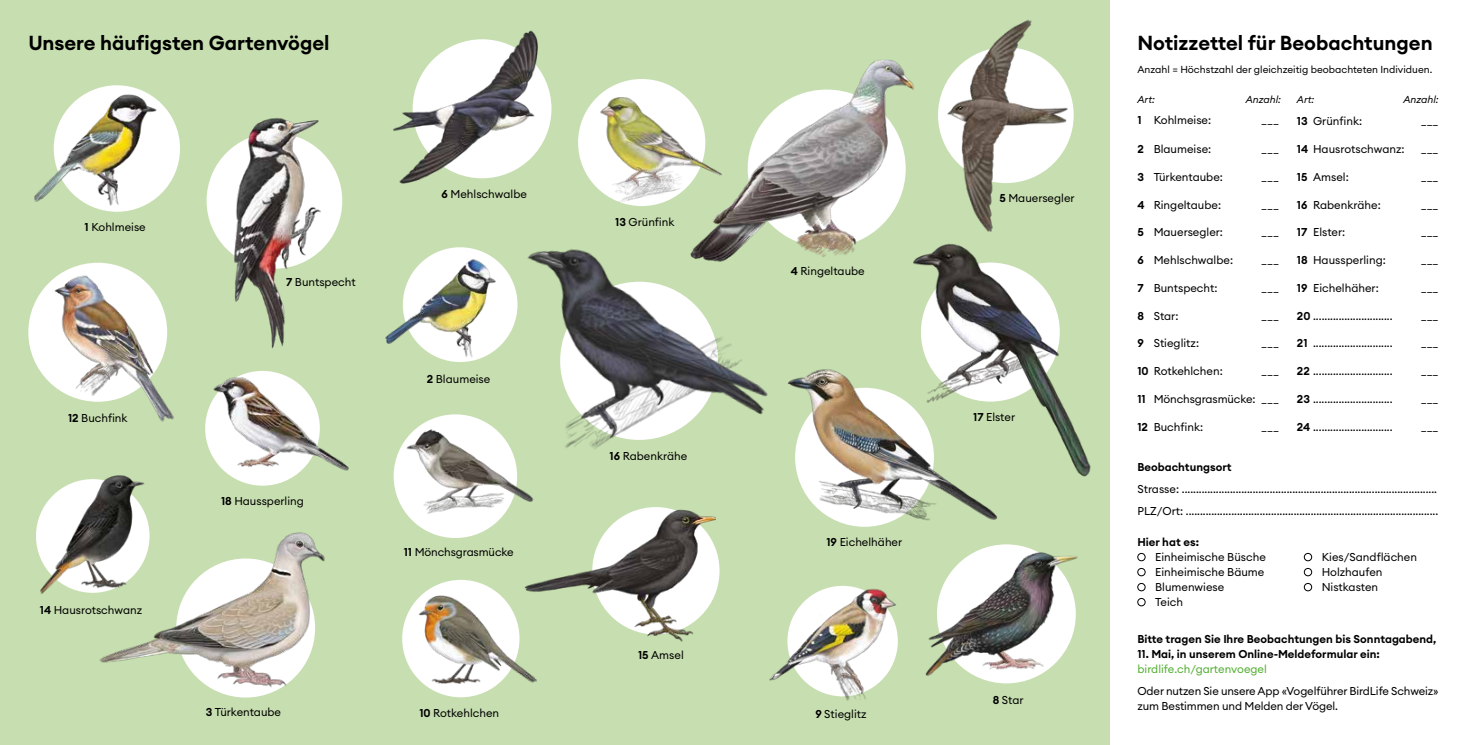
<style>
.page{position:relative;width:1467px;height:745px;background:#fff}
.page>*{position:absolute;margin:0;border:0;box-sizing:border-box;transform-origin:0 0}
.t1{font:600 20px "Euclid Circular A";color:#000}
.t2{font:11.25px/22.1px "Euclid Circular A";color:#000}
.t3{font:600 11.25px "Euclid Circular A";color:#000}
.t4{font:11.25px "Euclid Circular A";color:#52ae32}
.t5{font:10px "Euclid Circular A";color:#000}
.t6{font:italic 10px "Euclid Circular A";color:#000}
.s1{font-weight:600}
</style>
<div class="page">
<div style="left:0;top:0;width:1109px;height:744px;background:#c7dfb0"></div>
<div style="left:28px;top:262px;width:139px;height:139px;background:#fff;border-radius:50%"></div>
<div style="left:205px;top:370px;width:115px;height:115px;background:#fff;border-radius:50%"></div>
<div style="left:402px;top:579px;width:117px;height:117px;background:#fff;border-radius:50%"></div>
<img style="left:921px;top:243px;width:170px;height:234px">
<img style="left:925px;top:544px;width:153px;height:135px">
<img style="left:99px;top:532px;width:226px;height:166px">
<img style="left:705px;top:59px;width:218px;height:217px">
<img style="left:525px;top:517px;width:191px;height:125px">
<img style="left:407px;top:587px;width:138px;height:106px">
<div style="left:578px;top:79px;width:127px;height:127px;background:#fff;border-radius:50%"></div>
<img style="left:593px;top:88px;width:134px;height:119px">
<img style="left:205px;top:377px;width:144px;height:98px">
<img style="left:385px;top:247px;width:104px;height:115px">
<img style="left:489px;top:238px;width:304px;height:279px">
<div style="left:394px;top:414px;width:123px;height:123px;background:#fff;border-radius:50%"></div>
<img style="left:400px;top:427px;width:135px;height:89px">
<img style="left:945px;top:19px;width:129px;height:213px">
<img style="left:394px;top:30px;width:158px;height:154px">
<img style="left:48px;top:266px;width:126px;height:156px">
<div style="left:1137px;top:552px;width:8px;height:8px;border:1px solid #000;border-radius:50%"></div>
<div style="left:1304px;top:552px;width:8px;height:8px;border:1px solid #000;border-radius:50%"></div>
<div style="left:1137px;top:567px;width:8px;height:8px;border:1px solid #000;border-radius:50%"></div>
<div style="left:1304px;top:567px;width:8px;height:8px;border:1px solid #000;border-radius:50%"></div>
<div style="left:1137px;top:582px;width:8px;height:8px;border:1px solid #000;border-radius:50%"></div>
<div style="left:1304px;top:582px;width:8px;height:8px;border:1px solid #000;border-radius:50%"></div>
<div style="left:1137px;top:597px;width:8px;height:8px;border:1px solid #000;border-radius:50%"></div>
<img style="left:769px;top:586px;width:129px;height:115px">
<img style="left:36px;top:475px;width:114px;height:122px">
<img style="left:206px;top:117px;width:137px;height:232px">
<div style="left:54px;top:85px;width:126px;height:127px;background:#fff;border-radius:50%"></div>
<img style="left:34px;top:92px;width:123px;height:119px">
<img style="left:780px;top:366px;width:226px;height:157px">
<h1 class="t1" style="left:28px;top:30px;width:303px">Unsere häufigsten Gartenvögel</h1>
<h1 class="t1" style="left:1137px;top:30px;width:297px">Notizzettel für Beobachtungen</h1>
<p class="t5" style="left:1137px;top:63px;width:296px">Anzahl = Höchstzahl der gleichzeitig beobachteten Individuen.</p>
<p class="t6" style="left:1137px;top:93px;width:19px">Art:</p>
<p class="t6" style="left:1297px;top:93px;width:19px">Art:</p>
<p class="t6" style="left:1403px;top:93px;width:37px">Anzahl:</p>
<p class="t6" style="left:1246px;top:93px;width:37px">Anzahl:</p>
<p class="t2" style="left:1137px;top:109px;width:75px"><span class="s1">1</span> Kohlmeise:</p>
<p class="t2" style="left:1261px;top:109px;width:19px">___</p>
<p class="t2" style="left:1297px;top:110px;width:67px"><span class="s1">13</span> Grünfink:</p>
<p class="t2" style="left:1421px;top:110px;width:19px">___</p>
<p class="t2" style="left:1137px;top:138px;width:75px"><span class="s1">2</span> Blaumeise:</p>
<p class="t2" style="left:1261px;top:138px;width:19px">___</p>
<p class="t2" style="left:1297px;top:138px;width:109px"><span class="s1">14</span> Hausrotschwanz:</p>
<p class="t2" style="left:1421px;top:138px;width:19px">___</p>
<p class="t2" style="left:1137px;top:166px;width:87px"><span class="s1">3</span> Türkentaube:</p>
<p class="t2" style="left:1261px;top:166px;width:19px">___</p>
<p class="t2" style="left:1297px;top:166px;width:53px"><span class="s1">15</span> Amsel:</p>
<p class="t2" style="left:1421px;top:166px;width:19px">___</p>
<p class="t2" style="left:85px;top:215px;width:63px"><span class="s1">1</span> Kohlmeise</p>
<p class="t2" style="left:68px;top:407px;width:61px"><span class="s1">12</span> Buchfink</p>
<p class="t2" style="left:286px;top:271px;width:71px"><span class="s1">7</span> Buntspecht</p>
<p class="t2" style="left:442px;top:183px;width:87px"><span class="s1">6</span> Mehlschwalbe</p>
<p class="t2" style="left:427px;top:367px;width:65px"><span class="s1">2</span> Blaumeise</p>
<p class="t2" style="left:615px;top:210px;width:61px"><span class="s1">13</span> Grünfink</p>
<p class="t2" style="left:791px;top:260px;width:76px"><span class="s1">4</span> Ringeltaube</p>
<p class="t2" style="left:999px;top:187px;width:77px"><span class="s1">5</span> Mauersegler</p>
<p class="t2" style="left:973px;top:405px;width:43px"><span class="s1">17</span> Elster</p>
<p class="t2" style="left:1137px;top:193px;width:85px"><span class="s1">4</span> Ringeltaube:</p>
<p class="t2" style="left:1261px;top:193px;width:19px">___</p>
<p class="t2" style="left:1137px;top:221px;width:87px"><span class="s1">5</span> Mauersegler:</p>
<p class="t2" style="left:1261px;top:221px;width:19px">___</p>
<p class="t2" style="left:1137px;top:249px;width:97px"><span class="s1">6</span> Mehlschwalbe:</p>
<p class="t2" style="left:1261px;top:249px;width:19px">___</p>
<p class="t2" style="left:1137px;top:276px;width:82px"><span class="s1">7</span> Buntspecht:</p>
<p class="t2" style="left:1261px;top:276px;width:19px">___</p>
<p class="t2" style="left:1137px;top:304px;width:43px"><span class="s1">8</span> Star:</p>
<p class="t2" style="left:1261px;top:304px;width:19px">___</p>
<p class="t2" style="left:1137px;top:332px;width:63px"><span class="s1">9</span> Stieglitz:</p>
<p class="t2" style="left:1261px;top:332px;width:19px">___</p>
<p class="t2" style="left:1137px;top:359px;width:87px"><span class="s1">10</span> Rotkehlchen:</p>
<p class="t2" style="left:1261px;top:359px;width:19px">___</p>
<p class="t2" style="left:1137px;top:387px;width:143px"><span class="s1">11</span> Mönchsgrasmücke: ___</p>
<p class="t2" style="left:1137px;top:415px;width:67px"><span class="s1">12</span> Buchfink:</p>
<p class="t2" style="left:1297px;top:193px;width:85px"><span class="s1">16</span> Rabenkrähe:</p>
<p class="t2" style="left:1297px;top:221px;width:50px"><span class="s1">17</span> Elster:</p>
<p class="t2" style="left:1421px;top:193px;width:19px">___</p>
<p class="t2" style="left:1421px;top:221px;width:19px">___</p>
<p class="t2" style="left:1297px;top:249px;width:90px"><span class="s1">18</span> Haussperling:</p>
<p class="t2" style="left:1421px;top:249px;width:19px">___</p>
<p class="t2" style="left:1297px;top:276px;width:83px"><span class="s1">19</span> Eichelhäher:</p>
<p class="t2" style="left:1297px;top:304px;width:97px"><span class="s1">20</span> ............................</p>
<p class="t2" style="left:1297px;top:332px;width:97px"><span class="s1">21</span> ............................</p>
<p class="t2" style="left:1297px;top:360px;width:97px"><span class="s1">22</span> ............................</p>
<p class="t2" style="left:1297px;top:387px;width:97px"><span class="s1">23</span> ............................</p>
<p class="t2" style="left:1297px;top:415px;width:97px"><span class="s1">24</span> ............................</p>
<p class="t2" style="left:1421px;top:276px;width:19px">___</p>
<p class="t2" style="left:1421px;top:304px;width:19px">___</p>
<p class="t2" style="left:1421px;top:332px;width:19px">___</p>
<p class="t2" style="left:1421px;top:360px;width:19px">___</p>
<p class="t2" style="left:1421px;top:387px;width:19px">___</p>
<p class="t2" style="left:610px;top:444px;width:79px"><span class="s1">16</span> Rabenkrähe</p>
<p class="t2" style="left:40px;top:598px;width:104px"><span class="s1">14</span> Hausrotschwanz</p>
<p class="t2" style="left:221px;top:490px;width:84px"><span class="s1">18</span> Haussperling</p>
<p class="t2" style="left:206px;top:700px;width:77px"><span class="s1">3</span> Türkentaube</p>
<p class="t2" style="left:404px;top:540px;width:111px"><span class="s1">11</span> Mönchsgrasmücke</p>
<p class="t2" style="left:419px;top:701px;width:81px"><span class="s1">10</span> Rotkehlchen</p>
<p class="t2" style="left:638px;top:643px;width:47px"><span class="s1">15</span> Amsel</p>
<p class="t2" style="left:826px;top:530px;width:77px"><span class="s1">19</span> Eichelhäher</p>
<p class="t2" style="left:815px;top:702px;width:53px"><span class="s1">9</span> Stieglitz</p>
<p class="t2" style="left:993px;top:688px;width:32px"><span class="s1">8</span> Star</p>
<p class="t3" style="left:1137px;top:459px;width:96px">Beobachtungsort</p>
<p class="t2" style="left:1137px;top:477px;width:302px">Strasse: ..........................................................................................<br>PLZ/Ort: .........................................................................................</p>
<p class="t3" style="left:1137px;top:534px;width:63px">Hier hat es:</p>
<p class="t2" style="left:1155px;top:545px;width:112px">Einheimische Büsche</p>
<p class="t2" style="left:1322px;top:545px;width:97px">Kies/Sandflächen</p>
<p class="t2" style="left:1155px;top:560px;width:111px">Einheimische Bäume</p>
<p class="t2" style="left:1322px;top:560px;width:62px">Holzhaufen</p>
<p class="t2" style="left:1155px;top:575px;width:71px">Blumenwiese</p>
<p class="t2" style="left:1322px;top:575px;width:58px">Nistkasten</p>
<p class="t2" style="left:1155px;top:590px;width:29px">Teich</p>
<p class="t3" style="left:1137px;top:631px;width:300px">Bitte tragen Sie Ihre Beobachtungen bis Sonntagabend,</p>
<p class="t3" style="left:1137px;top:646px;width:244px">11. Mai, in unserem Online-Meldeformular ein:</p>
<p class="t4" style="left:1137px;top:661px;width:131px">birdlife.ch/gartenvoegel</p>
<p class="t2" style="left:1137px;top:683px;width:303px;line-height:15px">Oder nutzen Sie unsere App «Vogelführer BirdLife Schweiz» zum Bestimmen und Melden der Vögel.</p>
</div>
